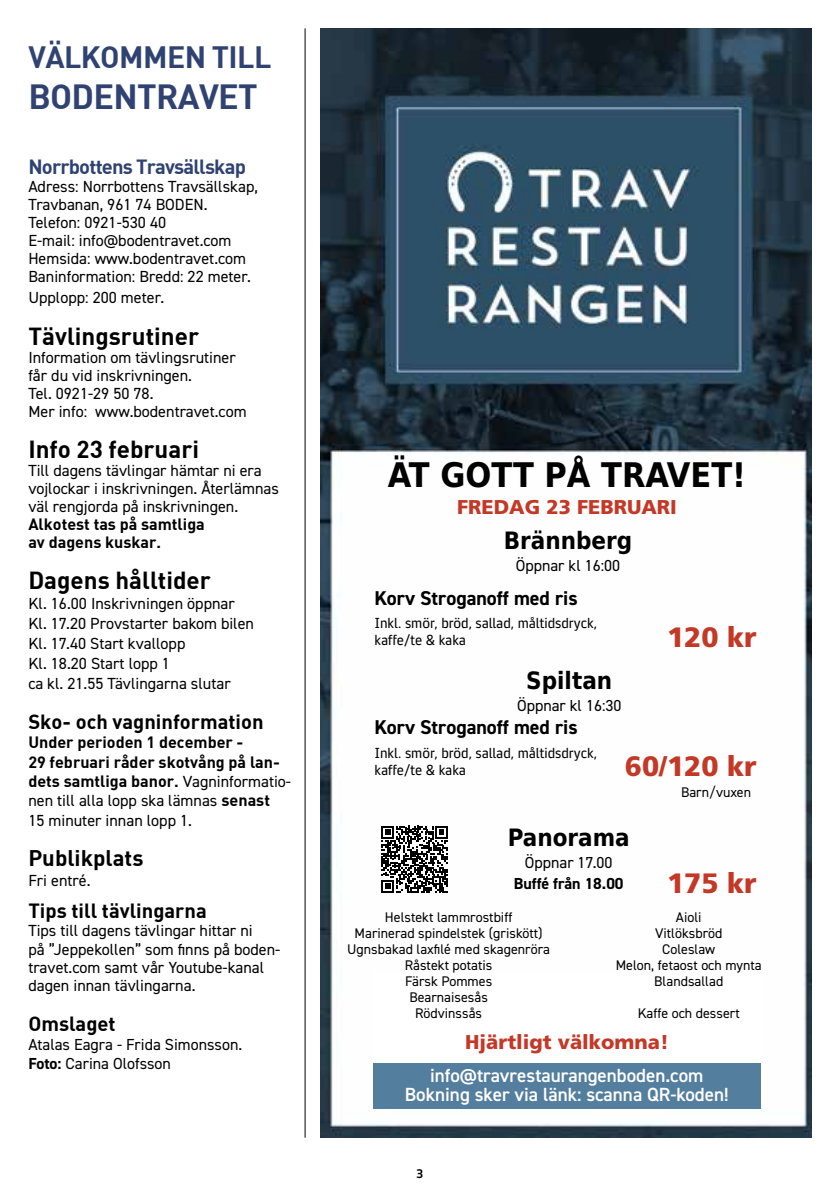
<style>
.page{position:relative;width:840px;height:1191px;background:#fff}
.page>*{position:absolute;margin:0;border:0;box-sizing:border-box;transform-origin:0 0}
.t1{font:34.2px "DIN Bold";letter-spacing:-.02em;color:#2f4272}
.t2{font:700 34px "DejaVu Sans Condensed";color:#000}
.t3{font:30.2px "DIN Bold";letter-spacing:-.02em;color:#2f4272}
.t4{font:900 28px "Frutiger LT Std";color:#c33826}
.t5{font:24.2px "DIN Bold";color:#000}
.t6{font:700 24px "DejaVu Sans Condensed";color:#000}
.t7{font:22.2px "DIN Bold";color:#000}
.t8{font:20.2px "DIN Bold";color:#000}
.t9{font:20.2px "DIN Bold";letter-spacing:-.04em;color:#2f4272}
.t10{font:700 20px "DIN2014";color:#000}
.t11{font:900 20px "Frutiger LT Std";color:#c33826}
.t12{font:600 19px/19px "DIN2014";color:#fff;text-align:center}
.t13{font:16.2px/18.2px "DIN2014";color:#000}
.t14{font:16.2px/19.4px "DIN Bold";color:#000}
.t15{font:16px/19.2px "DIN2014";color:#000}
.t16{font:700 16px "DIN2014";color:#000}
.t17{font:14px/16px "DIN2014";color:#000;text-align:center}
.t18{font:14px/16.8px "ATG Text";color:#000}
.t19{font:700 12px "ATG Text";color:#000}
.s1{font-family:"DIN2014"}
.s2{font-family:"DIN Bold"}
.s3{font-weight:700}
</style>
<div class="page">
<hr style="left:304px;top:28px;width:1px;height:1109px;background:#000">
<img style="left:321px;top:28px;width:490px;height:1109px">
<div style="left:374px;top:971px;width:389px;height:99px;background:#fff"></div>
<div style="left:373px;top:1063px;width:387px;height:45px;background:#547e9d"></div>
<svg style="left:381px;top:826px;width:66px;height:66px"></svg>
<h3 class="t3" style="left:28px;top:38px;width:244px">VÄLKOMMEN TILL</h3>
<h1 class="t1" style="left:28px;top:75px;width:231px">BODENTRAVET</h1>
<p class="t9" style="left:28px;top:153px;width:219px">Norrbottens Travsällskap</p>
<p class="t13" style="left:28px;top:177px;width:231px">Adress: Norrbottens Travsällskap,<br>Travbanan, 961 74 BODEN.<br>Telefon: 0921-530 40<br>E-mail: info@bodentravet.com<br>Hemsida: www.bodentravet.com<br>Baninformation: Bredd: 22 meter.</p>
<p class="t13" style="left:28px;top:287px;width:137px">Upplopp: 200 meter.</p>
<h3 class="t5" style="left:28px;top:320px;width:172px">Tävlingsrutiner</h3>
<p class="t13" style="left:28px;top:348px;width:220px">Information om tävlingsrutiner får du vid inskrivningen.<br>Tel. 0921-29 50 78.<br>Mer info: www.bodentravet.com</p>
<h3 class="t5" style="left:28px;top:433px;width:172px">Info 23 februari</h3>
<p class="t13" style="left:28px;top:461px;width:252px">Till dagens tävlingar hämtar ni era vojlockar i inskrivningen. Återlämnas väl rengjorda på inskrivningen.</p>
<p class="t14" style="left:28px;top:514px;width:178px;line-height:18.2px">Alkotest tas på samtliga av dagens kuskar.</p>
<h3 class="t5" style="left:28px;top:564px;width:184px">Dagens hålltider</h3>
<p class="t13" style="left:28px;top:592px;width:227px;line-height:20px">Kl. 16.00 Inskrivningen öppnar<br>Kl. 17.20 Provstarter bakom bilen<br>Kl. 17.40 Start kvallopp<br>Kl. 18.20 Start lopp 1<br>ca kl. 21.55 Tävlingarna slutar</p>
<p class="t8" style="left:28px;top:708px;width:236px">Sko- och vagninformation</p>
<p class="t14" style="left:28px;top:732px;width:264px">Under perioden 1 december -<br>29 februari råder skotvång på lan&shy;dets samtliga banor. <span class="s1">Vagninformatio-</span></p>
<p class="t13" style="left:28px;top:790px;width:243px;line-height:19.4px">nen till alla lopp ska lämnas <span class="s2">senast<br></span>15 minuter innan lopp 1.</p>
<h3 class="t7" style="left:28px;top:843px;width:116px">Publikplats</h3>
<p class="t13" style="left:28px;top:871px;width:64px">Fri entré.</p>
<p class="t8" style="left:28px;top:897px;width:180px">Tips till tävlingarna</p>
<p class="t13" style="left:28px;top:921px;width:253px">Tips till dagens tävlingar hittar ni<br>på ”Jeppekollen” som finns på boden&shy;travet.com samt vår Youtube-kanal dagen innan tävlingarna.</p>
<p class="t8" style="left:28px;top:1010px;width:89px">Omslaget</p>
<p class="t15" style="left:28px;top:1034px;width:215px">Atalas Eagra - Frida Simonsson.<br><span class="s3">Foto:</span> Carina Olofsson</p>
<h2 class="t2" style="left:387px;top:446px;width:359px">ÄT GOTT PÅ TRAVET!</h2>
<p class="t11" style="left:457px;top:495px;width:221px">FREDAG 23 FEBRUARI</p>
<h3 class="t6" style="left:503px;top:521px;width:130px">Brännberg</h3>
<p class="t15" style="left:515px;top:556px;width:106px">Öppnar kl 16:00</p>
<p class="t10" style="left:374px;top:584px;width:204px">Korv Stroganoff med ris</p>
<p class="t18" style="left:374px;top:615px;width:224px">Inkl. smör, bröd, sallad, måltidsdryck, kaffe/te &amp; kaka</p>
<h3 class="t6" style="left:526px;top:661px;width:87px">Spiltan</h3>
<p class="t15" style="left:517px;top:695px;width:106px">Öppnar kl 16:30</p>
<p class="t10" style="left:374px;top:714px;width:204px">Korv Stroganoff med ris</p>
<h3 class="t4" style="left:666px;top:620px;width:91px">120 kr</h3>
<p class="t18" style="left:374px;top:745px;width:224px">Inkl. smör, bröd, sallad, måltidsdryck, kaffe/te &amp; kaka</p>
<h3 class="t4" style="left:624px;top:749px;width:133px">60/120 kr</h3>
<p class="t17" style="left:680px;top:784px;width:71px">Barn/vuxen</p>
<h3 class="t6" style="left:507px;top:817px;width:123px">Panorama</h3>
<p class="t15" style="left:524px;top:852px;width:89px">Öppnar 17.00</p>
<p class="t16" style="left:513px;top:873px;width:111px">Buffé från 18.00</p>
<h3 class="t4" style="left:666px;top:866px;width:91px">175 kr</h3>
<p class="t17" style="left:347px;top:909px;width:204px">Helstekt lammrostbiff<br>Marinerad spindelstek (griskött)<br>Ugnsbakad laxfilé med skagenröra<br>Råstekt potatis<br>Färsk Pommes<br>Bearnaisesås<br>Rödvinssås</p>
<p class="t17" style="left:615px;top:909px;width:147px">Aioli<br>Vitlöksbröd<br>Coleslaw<br>Melon, fetaost och mynta<br>Blandsallad</p>
<p class="t17" style="left:637px;top:1005px;width:103px">Kaffe och dessert</p>
<p class="t11" style="left:465px;top:1029px;width:205px">Hjärtligt välkomna!</p>
<p class="t12" style="left:404px;top:1065px;width:325px">info@travrestaurangenboden.com<br>Bokning sker via länk: scanna QR-koden!</p>
<p class="t19" style="left:416px;top:1166px;width:8px">3</p>
</div>
